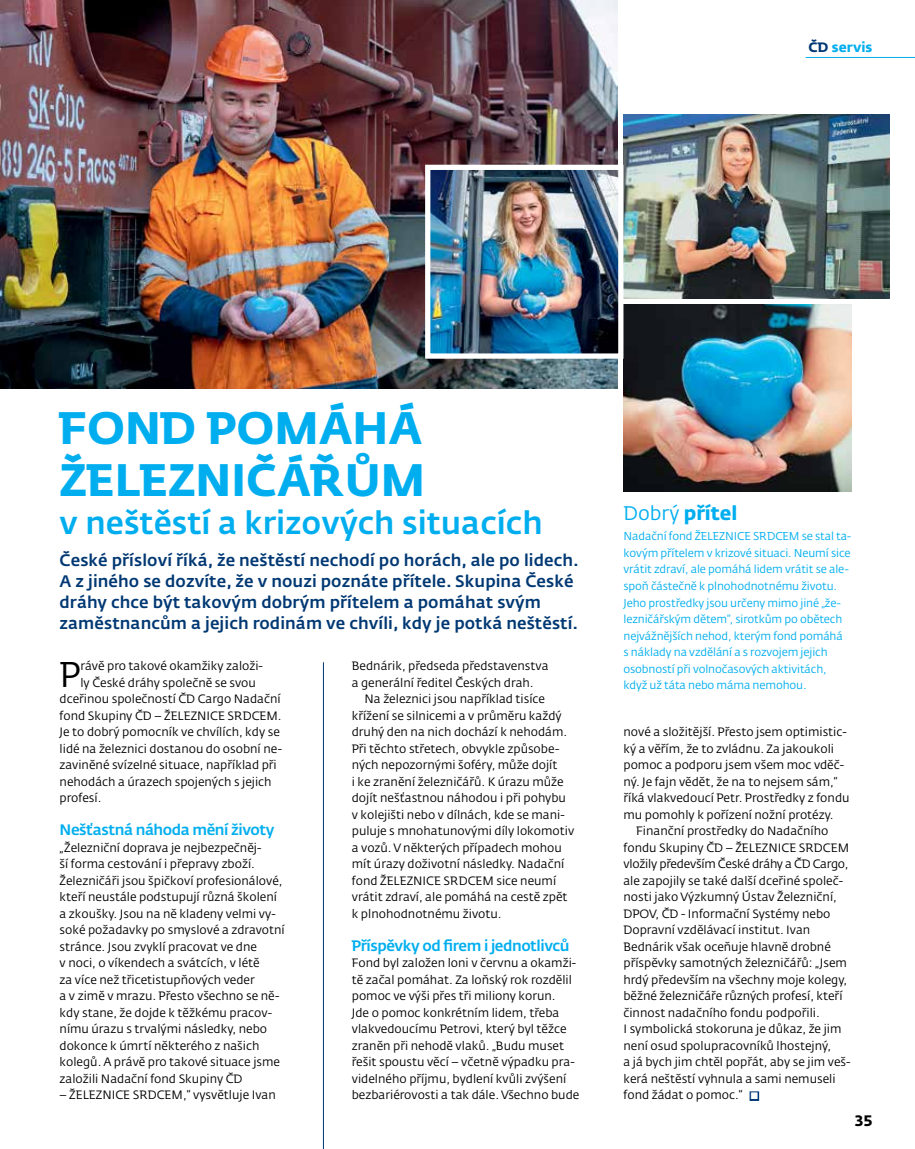
<style>
.page{position:relative;width:915px;height:1149px;background:#fff}
.page>*{position:absolute;margin:0;border:0;box-sizing:border-box;transform-origin:0 0}
.t1{font:700 45px/52.5px "CD Fedra";color:#00aeef}
.t2{font:35.4px "CD Fedra";color:#000}
.t3{font:500 31.5px "CD Fedra";color:#00aeef}
.t4{font:700 19.5px "CD Fedra";color:#00aeef}
.t5{font:500 16.5px/21px "CD Fedra";letter-spacing:.005em;color:#003873}
.t6{font:500 15px "CD Fedra";letter-spacing:-.03em;color:#00aeef}
.t7{font:700 15px "CD Fedra";color:#000}
.t8{font:700 13.5px "CD Fedra";color:#00aeef}
.t9{font:12px/16.5px "CD Fedra";color:#000}
.t10{font:12px "CD Fedra";letter-spacing:-.02em;color:#000}
.t11{font:11.25px/16.5px "CD Fedra";letter-spacing:-.01em;color:#00aeef}
.s1{color:#003873}
.s2{font-weight:400}
.s3{color:#fff}
</style>
<div class="page">
<img style="left:623px;top:304px;width:227px;height:187px">
<hr style="left:805px;top:57px;width:109px;height:1px;background:#00aeef">
<hr style="left:323px;top:662px;width:1px;height:486px;background:#003873">
<div style="left:749px;top:1090px;width:9px;height:10px;border:3px solid #003873"></div>
<img style="left:623px;top:115px;width:266px;height:183px">
<img style="left:0;top:0;width:617px;height:389px">
<img style="left:431px;top:171px;width:186px;height:181px">
<div style="left:425px;top:165px;width:198px;height:193px;border:5px solid #fff"></div>
<p class="t8" style="left:808px;top:39px;width:65px"><span class="s1">ČD</span> servis</p>
<p class="t1" style="left:60px;top:401px;width:367px">FOND POMÁHÁ<br>ŽELEZNIČÁŘŮM</p>
<p class="t3" style="left:60px;top:503px;width:484px">v neštěstí a krizových situacích</p>
<p class="t4" style="left:623px;top:500px;width:115px"><span class="s2">Dobrý</span> přítel</p>
<p class="t11" style="left:623px;top:528px;width:229px">Nadační fond ŽELEZNICE SRDCEM se stal ta&shy;kovým přítelem v krizové situaci. Neumí sice vrátit zdraví, ale pomáhá lidem vrátit se ale&shy;spoň částečně k plnohodnotnému životu.<br>Jeho prostředky jsou určeny mimo jiné „že&shy;lezničářským dětem“, sirotkům po obětech nejvážnějších nehod, kterým fond pomáhá<br>s náklady na vzdělání a s rozvojem jejich osobností při volnočasových aktivitách, když už táta nebo máma nemohou.</p>
<p class="t9" style="left:623px;top:723px;width:225px">nové a složitější. Přesto jsem optimistic-</p>
<p class="t9" style="left:623px;top:740px;width:212px">ký a věřím, že to zvládnu. Za jakoukoli</p>
<p class="t9" style="left:623px;top:756px;width:222px">pomoc a podporu jsem všem moc vděč-</p>
<p class="t9" style="left:623px;top:773px;width:216px">ný. Je fajn vědět, že na to nejsem sám,“</p>
<p class="t9" style="left:623px;top:789px;width:227px">říká vlakvedoucí Petr. Prostředky z fondu</p>
<p class="t9" style="left:623px;top:806px;width:212px">mu pomohly k pořízení nožní protézy.</p>
<p class="t9" style="left:636px;top:822px;width:194px">Finanční prostředky do Nadačního</p>
<p class="t9" style="left:623px;top:839px;width:227px">fondu Skupiny ČD – ŽELEZNICE SRDCEM</p>
<p class="t10" style="left:623px;top:856px;width:227px">vložily především České dráhy a ČD Cargo,</p>
<p class="t9" style="left:623px;top:872px;width:221px">ale zapojily se také další dceřiné společ-</p>
<p class="t9" style="left:623px;top:888px;width:215px">nosti jako Výzkumný Ústav Železniční,</p>
<p class="t9" style="left:623px;top:905px;width:208px">DPOV, ČD - Informační Systémy nebo</p>
<p class="t9" style="left:623px;top:921px;width:188px">Dopravní vzdělávací institut. Ivan</p>
<p class="t9" style="left:623px;top:938px;width:209px">Bednárik však oceňuje hlavně drobné</p>
<p class="t9" style="left:623px;top:954px;width:225px">příspěvky samotných železničářů: „Jsem</p>
<p class="t9" style="left:623px;top:971px;width:225px">hrdý především na všechny moje kolegy,</p>
<p class="t9" style="left:623px;top:987px;width:220px">běžné železničáře různých profesí, kteří</p>
<p class="t9" style="left:623px;top:1004px;width:198px">činnost nadačního fondu podpořili.</p>
<p class="t9" style="left:623px;top:1020px;width:219px">I symbolická stokoruna je důkaz, že jim</p>
<p class="t9" style="left:623px;top:1037px;width:209px">není osud spolupracovníků lhostejný,</p>
<p class="t9" style="left:623px;top:1053px;width:228px">a já bych jim chtěl popřát, aby se jim veš-</p>
<p class="t9" style="left:623px;top:1070px;width:213px">kerá neštěstí vyhnula a sami nemuseli</p>
<p class="t9" style="left:623px;top:1086px;width:137px">fond žádat o pomoc.“ <span class="s3">▪</span></p>
<p class="t5" style="left:60px;top:549px;width:520px">České přísloví říká, že neštěstí nechodí po horách, ale po lidech.<br>A z jiného se dozvíte, že v nouzi poznáte přítele. Skupina České dráhy chce být takovým dobrým přítelem a pomáhat svým zaměstnancům a jejich rodinám ve chvíli, kdy je potká neštěstí.</p>
<p class="t9" style="left:351px;top:657px;width:198px">Bednárik, předseda představenstva</p>
<p class="t9" style="left:351px;top:674px;width:183px">a generální ředitel Českých drah.</p>
<p class="t9" style="left:364px;top:690px;width:182px">Na železnici jsou například tisíce</p>
<p class="t9" style="left:351px;top:707px;width:211px">křížení se silnicemi a v průměru každý</p>
<p class="t9" style="left:351px;top:723px;width:217px">druhý den na nich dochází k nehodám.</p>
<p class="t9" style="left:351px;top:740px;width:209px">Při těchto střetech, obvykle způsobe-</p>
<p class="t9" style="left:351px;top:756px;width:207px">ných nepozornými šoféry, může dojít</p>
<p class="t9" style="left:351px;top:773px;width:213px">i ke zranění železničářů. K úrazu může</p>
<p class="t9" style="left:351px;top:789px;width:215px">dojít nešťastnou náhodou i při pohybu</p>
<p class="t9" style="left:351px;top:806px;width:214px">v kolejišti nebo v dílnách, kde se mani-</p>
<p class="t9" style="left:351px;top:822px;width:224px">puluje s mnohatunovými díly lokomotiv</p>
<p class="t9" style="left:351px;top:839px;width:211px">a vozů. Vněkterých případech mohou</p>
<p class="t9" style="left:351px;top:855px;width:214px">mít úrazy doživotní následky. Nadační</p>
<p class="t9" style="left:351px;top:872px;width:206px">fond ŽELEZNICE SRDCEM sice neumí</p>
<p class="t9" style="left:351px;top:888px;width:217px">vrátit zdraví, ale pomáhá na cestě zpět</p>
<p class="t9" style="left:351px;top:905px;width:151px">k plnohodnotnému životu.</p>
<p class="t6" style="left:351px;top:935px;width:219px">Příspěvky od firem i jednotlivců</p>
<p class="t9" style="left:351px;top:954px;width:229px">Fond byl založen loni v červnu a okamži&shy;tě začal pomáhat. Za loňský rok rozdělil pomoc ve výši přes tři miliony korun.<br>Jde o pomoc konkrétním lidem, třeba vlakvedoucímu Petrovi, který byl těžce zraněn při nehodě vlaků. „Budu muset řešit spoustu věcí – včetně výpadku pra&shy;videlného příjmu, bydlení kvůli zvýšení bezbariérovosti a tak dále. Všechno bude</p>
<p class="t2" style="left:60px;top:653px;width:22px">P</p>
<p class="t9" style="left:80px;top:657px;width:184px">rávě pro takové okamžiky založi-</p>
<p class="t9" style="left:80px;top:674px;width:177px">ly České dráhy společně se svou</p>
<p class="t9" style="left:60px;top:690px;width:222px">dceřinou společností ČD Cargo Nadační</p>
<p class="t9" style="left:60px;top:707px;width:223px">fond Skupiny ČD – ŽELEZNICE SRDCEM.</p>
<p class="t9" style="left:60px;top:723px;width:222px">Je to dobrý pomocník ve chvílích, kdy se</p>
<p class="t9" style="left:60px;top:740px;width:224px">lidé na železnici dostanou do osobní ne-</p>
<p class="t9" style="left:60px;top:756px;width:219px">zaviněné svízelné situace, například při</p>
<p class="t9" style="left:60px;top:773px;width:213px">nehodách a úrazech spojených s jejich</p>
<p class="t9" style="left:60px;top:789px;width:43px">profesí.</p>
<p class="t6" style="left:60px;top:820px;width:216px">Nešťastná náhoda mění životy</p>
<p class="t9" style="left:60px;top:839px;width:227px">„Železniční doprava je nejbezpečněj-<br>ší forma cestování i přepravy zboží.<br>Železničáři jsou špičkoví profesionálové, kteří neustále podstupují různá školení a zkoušky. Jsou na ně kladeny velmi vy&shy;soké požadavky po smyslové a zdravotní stránce. Jsou zvyklí pracovat ve dne<br>v noci, o víkendech a svátcích, v létě<br>za více než třicetistupňových veder<br>a v zimě v mrazu. Přesto všechno se ně&shy;kdy stane, že dojde k těžkému pracov&shy;nímu úrazu s trvalými následky, nebo dokonce k úmrtí některého z našich kolegů. A právě pro takové situace jsme založili Nadační fond Skupiny ČD</p>
<p class="t9" style="left:60px;top:1086px;width:218px">– ŽELEZNICE SRDCEM,“ vysvětluje Ivan</p>
<p class="t7" style="left:854px;top:1110px;width:19px">35</p>
</div>
